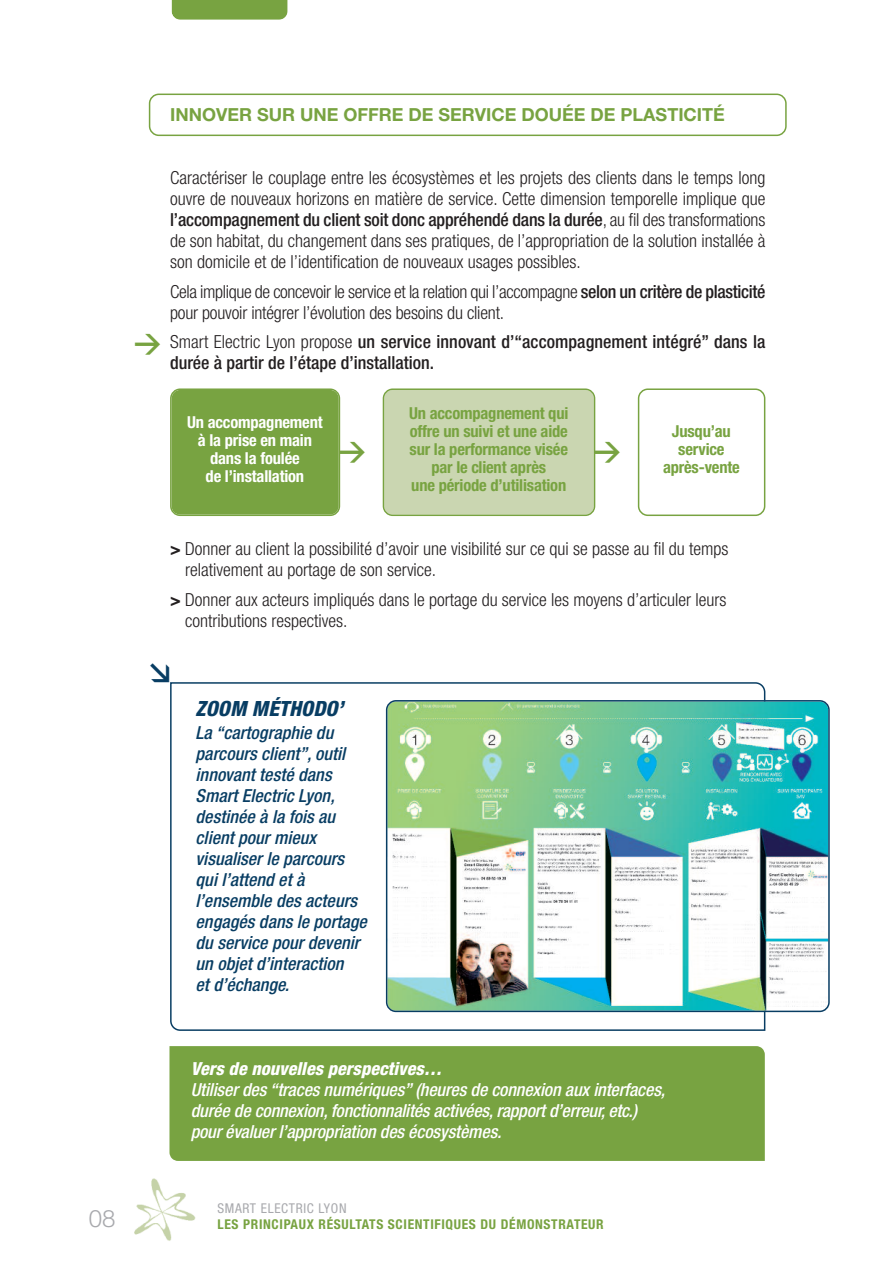
<style>
.page{position:relative;width:893px;height:1263px;background:#fff}
.page>*{position:absolute;margin:0;border:0;box-sizing:border-box;transform-origin:0 0}
.t1{font:700 27px "DIN";color:#78a341}
.t2{font:300 24px "Helvetica Neue";color:#a8a9ad}
.t3{font:italic 800 condensed 21px "Helvetica Neue";letter-spacing:.005em;color:#083d63}
.t4{font:300 condensed 18px/21px "Helvetica Neue LT Std";color:#231f20}
.t5{font:italic 500 condensed 18px/21px "Helvetica Neue";letter-spacing:.005em;color:#083d63}
.t6{font:italic 500 condensed 18px/21px "Helvetica Neue";letter-spacing:-.01em;color:#fff}
.t7{font:300 condensed 18px/21px "Helvetica Neue LT Std";letter-spacing:-.02em;color:#231f20}
.t8{font:500 condensed 18px/21px "Helvetica Neue LT Std";letter-spacing:.005em;color:#231f20}
.t9{font:700 18px "Helvetica Neue LT Std";color:#78a341}
.t10{font:italic 800 condensed 18px "Helvetica Neue";letter-spacing:.005em;color:#fff}
.t11{font:700 condensed 16.5px/18px "Helvetica Neue";letter-spacing:-.01em;color:#78a341;text-align:center}
.t12{font:700 condensed 16.5px/18px "Helvetica Neue";letter-spacing:-.01em;color:#fff;text-align:center}
.t13{font:700 condensed 13.5px "Helvetica Neue";letter-spacing:.05em;color:#78a341}
.t14{font:condensed 13.5px "Helvetica Neue";letter-spacing:.05em;color:#a8a9ad}
.s1{font-weight:500}
.s2{font-weight:300}
.s3{font-family:"Helvetica Neue";font-weight:700}
</style>
<div class="page">
<img style="left:134px;top:1178px;width:62px;height:63px">
<svg style="left:149px;top:94px;width:638px;height:42px"></svg>
<svg style="left:170px;top:682px;width:595px;height:349px"></svg>
<img style="left:386px;top:700px;width:444px;height:312px">
<div style="left:169px;top:1046px;width:596px;height:115px;background:#78a341"></div>
<div style="left:170px;top:388px;width:170px;height:128px;background:#78a341"></div>
<div style="left:383px;top:388px;width:212px;height:128px;background:#cad6b1"></div>
<svg style="left:638px;top:388px;width:127px;height:128px"></svg>
<svg style="left:171px;top:0;width:117px;height:20px"></svg>
<svg style="left:170px;top:682px;width:7px;height:7px"></svg>
<p class="t9" style="left:170px;top:108px;width:556px">INNOVER SUR UNE OFFRE DE SERVICE DOUÉE DE PLASTICITÉ</p>
<h1 class="t1" style="left:134px;top:327px;width:29px">&gt;</h1>
<p class="t4" style="left:170px;top:169px;width:597px;text-align:justify">Caractériser le couplage entre les écosystèmes et les projets des clients dans le temps long ouvre de nouveaux horizons en matière de service. Cette dimension temporelle implique que <span class="s1">l’accompagnement du client soit donc appréhendé dans la durée</span>, au fil des transformations de son habitat, du changement dans ses pratiques, de l’appropriation de la solution installée à son domicile et de l’identification de nouveaux usages possibles.</p>
<p class="t7" style="left:170px;top:282px;width:597px">Cela implique de concevoir le service et la relation qui l’accompagne <span class="s1">selon un critère de plasticité </span>pour pouvoir intégrer l’évolution des besoins du client.</p>
<p class="t8" style="left:170px;top:333px;width:597px"><span class="s2">Smart Electric Lyon propose</span> un service innovant d’“accompagnement intégré” dans la durée à partir de l’étape d’installation.</p>
<p class="t12" style="left:187px;top:414px;width:137px">Un accompagnement à la prise en main dans la foulée<br>de l’installation</p>
<h1 class="t1" style="left:338px;top:435px;width:29px">&gt;</h1>
<p class="t11" style="left:409px;top:406px;width:161px">Un accompagnement qui offre un suivi et une aide sur la performance visée par le client après<br>une période d’utilisation</p>
<h1 class="t1" style="left:594px;top:435px;width:29px">&gt;</h1>
<p class="t11" style="left:663px;top:423px;width:78px">Jusqu’au service après-vente</p>
<p class="t4" style="left:185px;top:540px;width:545px;text-indent:-15px"><span class="s3">&gt;</span> Donner au client la possibilité d’avoir une visibilité sur ce qui se passe au fil du temps relativement au portage de son service.</p>
<p class="t4" style="left:185px;top:590px;width:543px;text-indent:-15px"><span class="s3">&gt;</span> Donner aux acteurs impliqués dans le portage du service les moyens d’articuler leurs contributions respectives.</p>
<p class="t3" style="left:196px;top:701px;width:149px">ZOOM MÉTHODO’</p>
<p class="t5" style="left:196px;top:724px;width:173px">La “cartographie du parcours client”, outil innovant testé dans<br>Smart Electric Lyon, destinée à la fois au client pour mieux visualiser le parcours qui l’attend et à l’ensemble des acteurs engagés dans le portage du service pour devenir un objet d’interaction<br>et d’échange.</p>
<p class="t10" style="left:191px;top:1062px;width:253px">Vers de nouvelles perspectives…</p>
<p class="t6" style="left:191px;top:1081px;width:476px">Utiliser des “traces numériques” (heures de connexion aux interfaces, durée de connexion, fonctionnalités activées, rapport d’erreur, etc.) pour évaluer l’appropriation des écosystèmes.</p>
<p class="t14" style="left:218px;top:1203px;width:131px">SMART ELECTRIC LYON</p>
<h2 class="t2" style="left:89px;top:1203px;width:28px">08</h2>
<p class="t13" style="left:218px;top:1219px;width:388px">LES PRINCIPAUX RÉSULTATS SCIENTIFIQUES DU DÉMONSTRATEUR</p>
</div>
